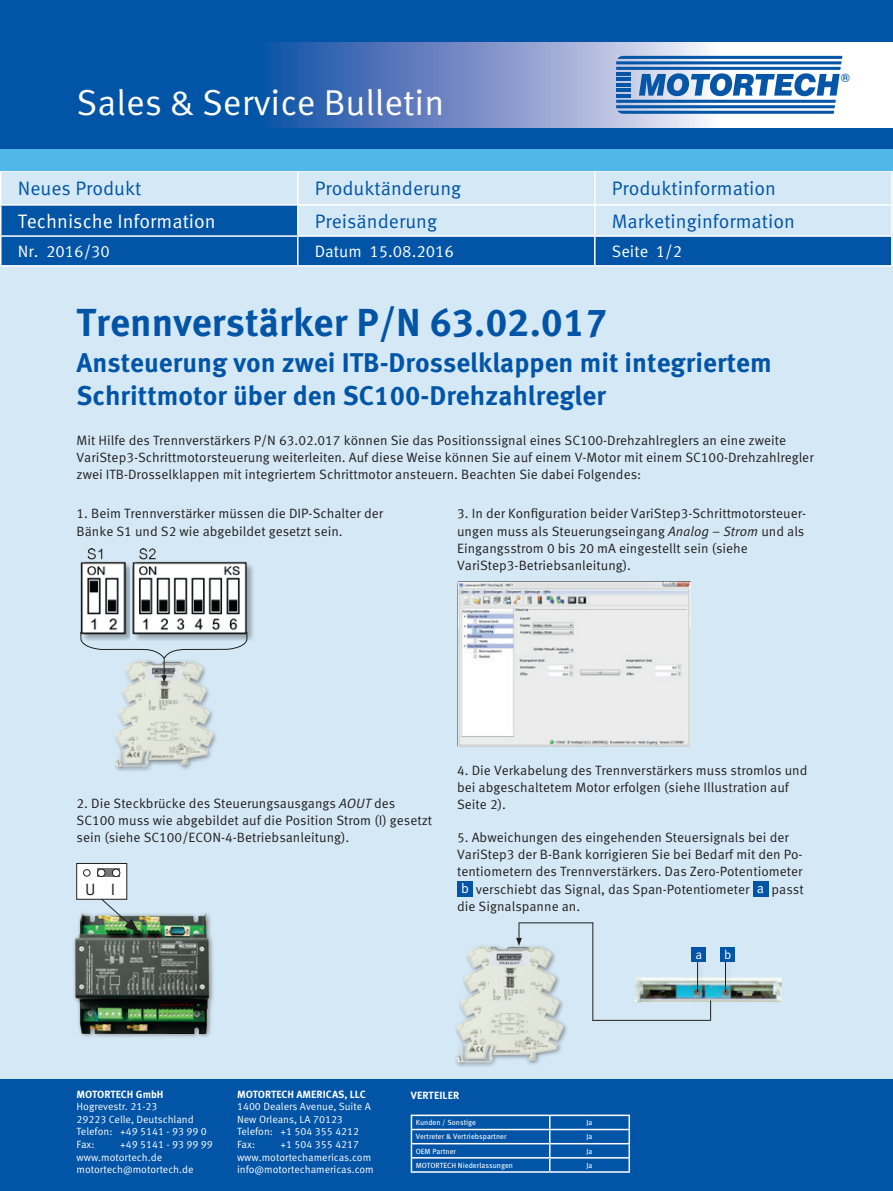
<style>
.page{position:relative;width:893px;height:1191px;background:#d4e8f5}
.page>*{position:absolute;margin:0;border:0;box-sizing:border-box;transform-origin:0 0}
.t1{font:700 39px "Meta Pro";color:#0154a6}
.t2{font:36px "Meta Pro Norm";color:#fff}
.t3{font:700 27px/32.4px "Meta Pro";color:#0154a6}
.t4{font:19.5px "Meta Pro Norm";color:#0154a6}
.t5{font:19.5px "Meta Pro Norm";color:#fff}
.t6{font:16.5px "Meta Pro Norm";color:#fff}
.t7{font:16.35px "Meta Pro Norm";color:#231f20}
.t8{font:13.8px "Meta Pro Norm";color:#fff}
.t9{font:13.5px/17.2px "Meta Pro Norm";color:#231f20}
.t10{font:12.9px "Meta Pro Norm";color:#fff}
.t11{font:700 12.45px "Eurostile";color:#0556a6}
.t12{font:10.5px/12.6px "Meta Pro Norm";color:#fff}
.t13{font:700 10.5px "Meta Pro";color:#fff}
.t14{font:7.5px "Meta Pro";color:#fff}
.s1{font-family:"Meta Pro Norm Ita"}
</style>
<div class="page">
<div style="left:0;top:0;width:893px;height:149px;background:#0154a6"></div>
<svg style="left:269px;top:43px;width:624px;height:85px;background:#8ca2d0"></svg>
<svg style="left:2px;top:206px;width:889px;height:59px;fill:#0154a6"></svg>
<hr style="left:298px;top:170px;width:297px;height:2px;background:#fff">
<hr style="left:0;top:206px;width:2px;height:29px;background:#fff">
<hr style="left:298px;top:204px;width:297px;height:2px;background:#fff">
<hr style="left:594px;top:206px;width:2px;height:29px;background:#fff">
<hr style="left:0;top:235px;width:298px;height:2px;background:#fff">
<hr style="left:0;top:237px;width:2px;height:28px;background:#fff">
<hr style="left:298px;top:235px;width:297px;height:2px;background:#fff">
<svg style="left:297px;top:206px;width:1px;height:59px"></svg>
<hr style="left:595px;top:235px;width:297px;height:2px;background:#fff">
<hr style="left:594px;top:237px;width:2px;height:28px;background:#fff">
<svg style="left:891px;top:206px;width:1px;height:59px"></svg>
<hr style="left:0;top:265px;width:298px;height:1px;background:#fff">
<hr style="left:298px;top:265px;width:297px;height:1px;background:#fff">
<hr style="left:595px;top:265px;width:297px;height:1px;background:#fff">
<hr style="left:595px;top:170px;width:297px;height:2px;background:#fff">
<hr style="left:594px;top:172px;width:2px;height:32px;background:#fff">
<hr style="left:891px;top:172px;width:1px;height:32px;background:#fff">
<hr style="left:595px;top:204px;width:297px;height:2px;background:#fff">
<hr style="left:0;top:170px;width:298px;height:2px;background:#fff">
<hr style="left:0;top:172px;width:2px;height:32px;background:#fff">
<hr style="left:297px;top:172px;width:1px;height:32px;background:#fff">
<hr style="left:0;top:204px;width:298px;height:2px;background:#fff">
<div style="left:0;top:1079px;width:893px;height:112px;background:#0154a6"></div>
<hr style="left:411px;top:1128px;width:139px;height:2px;background:#fff">
<hr style="left:550px;top:1128px;width:80px;height:2px;background:#fff">
<hr style="left:411px;top:1143px;width:139px;height:1px;background:#fff">
<hr style="left:550px;top:1143px;width:80px;height:1px;background:#fff">
<hr style="left:411px;top:1157px;width:139px;height:1px;background:#fff">
<svg style="left:411px;top:1116px;width:1px;height:55px"></svg>
<hr style="left:550px;top:1157px;width:80px;height:1px;background:#fff">
<svg style="left:549px;top:1116px;width:1px;height:55px"></svg>
<svg style="left:628px;top:1116px;width:2px;height:55px"></svg>
<hr style="left:411px;top:1171px;width:139px;height:1px;background:#fff">
<hr style="left:550px;top:1171px;width:80px;height:1px;background:#fff">
<hr style="left:411px;top:1114px;width:139px;height:2px;background:#fff">
<hr style="left:550px;top:1114px;width:80px;height:2px;background:#fff">
<hr style="left:616px;top:67px;width:225px;height:3px;background:#0556a6">
<hr style="left:616px;top:100px;width:220px;height:3px;background:#0556a6">
<svg style="left:616px;top:42px;width:247px;height:23px"></svg>
<svg style="left:616px;top:105px;width:219px;height:9px"></svg>
<hr style="left:616px;top:72px;width:14px;height:3px;background:#0556a6">
<hr style="left:616px;top:78px;width:14px;height:3px;background:#0556a6">
<hr style="left:616px;top:83px;width:14px;height:3px;background:#0556a6">
<hr style="left:616px;top:89px;width:14px;height:3px;background:#0556a6">
<hr style="left:616px;top:94px;width:14px;height:3px;background:#0556a6">
<svg style="left:639px;top:73px;width:201px;height:23px"></svg>
<div style="left:0;top:149px;width:893px;height:21px;background:#50b7e8"></div>
<div style="left:113px;top:658px;width:105px;height:114px;background:#231f20;opacity:.5"></div>
<img style="left:113px;top:682px;width:101px;height:86px">
<img style="left:80px;top:548px;width:42px;height:83px">
<img style="left:122px;top:548px;width:131px;height:93px">
<svg style="left:80px;top:631px;width:167px;height:51px"></svg>
<img style="left:74px;top:913px;width:139px;height:124px">
<svg style="left:100px;top:898px;width:39px;height:34px"></svg>
<div style="left:77px;top:863px;width:50px;height:36px;background:#fff"></div>
<div style="left:76px;top:863px;width:51px;height:36px;border:1px solid #231f20"></div>
<div style="left:97px;top:868px;width:23px;height:9px;background:#757679"></div>
<div style="left:98px;top:869px;width:7px;height:7px;background:#fff;border-radius:50%"></div>
<div style="left:97px;top:868px;width:8px;height:9px;border:1px solid #231f20;border-radius:50%"></div>
<div style="left:112px;top:869px;width:8px;height:7px;background:#fff;border-radius:50%"></div>
<div style="left:112px;top:868px;width:8px;height:9px;border:1px solid #231f20;border-radius:50%"></div>
<div style="left:83px;top:869px;width:7px;height:7px;border:1px solid #231f20;border-radius:50%"></div>
<img style="left:457px;top:582px;width:234px;height:164px">
<div style="left:457px;top:881px;width:16px;height:15px;background:#0154a6"></div>
<div style="left:753px;top:881px;width:15px;height:15px;background:#0154a6"></div>
<hr style="left:519px;top:922px;width:74px;height:1px;background:#231f20">
<svg style="left:516px;top:923px;width:6px;height:20px"></svg>
<img style="left:635px;top:977px;width:146px;height:30px">
<div style="left:694px;top:958px;width:10px;height:39px;background:#231f20;opacity:.5"></div>
<hr style="left:697px;top:960px;width:1px;height:32px;background:#231f20">
<div style="left:722px;top:958px;width:10px;height:39px;background:#231f20;opacity:.5"></div>
<hr style="left:725px;top:960px;width:1px;height:32px;background:#231f20">
<div style="left:721px;top:947px;width:14px;height:15px;background:#0154a6"></div>
<div style="left:691px;top:947px;width:15px;height:15px;background:#0154a6"></div>
<div style="left:454px;top:943px;width:114px;height:124px;background:#231f20;opacity:.5"></div>
<img style="left:454px;top:945px;width:110px;height:118px">
<hr style="left:592px;top:922px;width:1px;height:98px;background:#231f20">
<svg style="left:710px;top:1000px;width:1px;height:20px"></svg>
<hr style="left:592px;top:1020px;width:118px;height:1px;background:#231f20">
<h2 class="t2" style="left:77px;top:75px;width:369px">Sales &amp; Service Bulletin</h2>
<p class="t4" style="left:18px;top:174px;width:125px">Neues Produkt</p>
<p class="t4" style="left:315px;top:174px;width:148px">Produktänderung</p>
<p class="t4" style="left:612px;top:174px;width:166px">Produktinformation</p>
<p class="t5" style="left:18px;top:206px;width:200px">Technische Information</p>
<p class="t4" style="left:315px;top:206px;width:124px">Preisänderung</p>
<p class="t4" style="left:612px;top:206px;width:185px">Marketinginformation</p>
<p class="t6" style="left:18px;top:238px;width:94px">Nr. 2016/30</p>
<p class="t6" style="left:315px;top:238px;width:141px">Datum 15.08.2016</p>
<p class="t6" style="left:612px;top:238px;width:72px">Seite 1/2</p>
<p class="t1" style="left:77px;top:292px;width:533px">Trennverstärker P/N 63.02.017</p>
<p class="t3" style="left:77px;top:345px;width:697px">Ansteuerung von zwei ITB-Drosselklappen mit integriertem<br>Schrittmotor über den SC100-Drehzahlregler</p>
<p class="t9" style="left:77px;top:430px;width:739px">Mit Hilfe des Trennverstärkers P/N 63.02.017 können Sie das Positionssignal eines SC100-Drehzahlreglers an eine zweite<br>VariStep3-Schrittmotorsteuerung weiterleiten. Auf diese Weise können Sie auf einem V-Motor mit einem SC100-Drehzahlregler zwei ITB-Drosselklappen mit integriertem Schrittmotor ansteuern. Beachten Sie dabei Folgendes:</p>
<p class="t9" style="left:77px;top:504px;width:308px">1. Beim Trennverstärker müssen die DIP-Schalter der<br>Bänke S1 und S2 wie abgebildet gesetzt sein.</p>
<p class="t9" style="left:457px;top:504px;width:351px">3. In der Konfiguration beider VariStep3-Schrittmotorsteuer&shy;ungen muss als Steuerungseingang <span class="s1">Analog – Strom</span> und als Eingangsstrom 0 bis 20 mA eingestellt sein (siehe VariStep3-Betriebsanleitung).</p>
<p class="t11" style="left:841px;top:71px;width:11px">®</p>
<p class="t9" style="left:77px;top:793px;width:357px">2. Die Steckbrücke des Steuerungsausgangs <span class="s1">AOUT</span> des<br>SC100 muss wie abgebildet auf die Position Strom (I) gesetzt sein (siehe SC100/ECON-4-Betriebsanleitung).</p>
<p class="t7" style="left:85px;top:877px;width:31px">U I</p>
<p class="t9" style="left:457px;top:761px;width:352px">4. Die Verkabelung des Trennverstärkers muss stromlos und bei abgeschaltetem Motor erfolgen (siehe Illustration auf<br>Seite 2).</p>
<p class="t9" style="left:457px;top:827px;width:347px">5. Abweichungen des eingehenden Steuersignals bei der<br>VariStep3 der B-Bank korrigieren Sie bei Bedarf mit den Po&shy;tentiometern des Trennverstärkers. Das Zero-Potentiometer</p>
<p class="t8" style="left:461px;top:878px;width:9px">b</p>
<p class="t9" style="left:476px;top:879px;width:275px">verschiebt das Signal, das Span-Potentiometer</p>
<p class="t8" style="left:757px;top:878px;width:9px">a</p>
<p class="t9" style="left:771px;top:879px;width:34px">passt</p>
<p class="t9" style="left:457px;top:896px;width:125px">die Signalspanne an.</p>
<p class="t10" style="left:695px;top:945px;width:8px">a</p>
<p class="t10" style="left:724px;top:945px;width:9px">b</p>
<p class="t13" style="left:77px;top:1085px;width:89px">MOTORTECH GmbH</p>
<p class="t13" style="left:411px;top:1087px;width:50px">VERTEILER</p>
<p class="t12" style="left:77px;top:1099px;width:132px">Hogrevestr. 21-23<br>29223 Celle, Deutschland<br>Telefon: +49 5141 - 93 99 0<br>Fax:</p>
<p class="t13" style="left:237px;top:1085px;width:130px">MOTORTECH AMERICAS, LLC</p>
<p class="t12" style="left:237px;top:1099px;width:135px">1400 Dealers Avenue, Suite A<br>New Orleans, LA 70123<br>Telefon: +1 504 355 4212<br>Fax:</p>
<p class="t14" style="left:416px;top:1117px;width:62px">Kunden / Sonstige</p>
<p class="t14" style="left:586px;top:1117px;width:8px">Ja</p>
<p class="t14" style="left:416px;top:1131px;width:92px">Vertreter &amp; Vertriebspartner</p>
<p class="t14" style="left:586px;top:1131px;width:8px">Ja</p>
<p class="t14" style="left:416px;top:1145px;width:42px">OEM Partner</p>
<p class="t14" style="left:586px;top:1145px;width:8px">Ja</p>
<p class="t14" style="left:416px;top:1159px;width:99px">MOTORTECH Niederlassungen</p>
<p class="t14" style="left:586px;top:1159px;width:8px">Ja</p>
<p class="t12" style="left:77px;top:1137px;width:138px;text-indent:44px">+49 5141 - 93 99 99 www.motortech.de motortech@motortech.de</p>
<p class="t12" style="left:237px;top:1137px;width:138px;text-indent:44px">+1 504 355 4217 www.motortechamericas.com info@motortechamericas.com</p>
</div>
